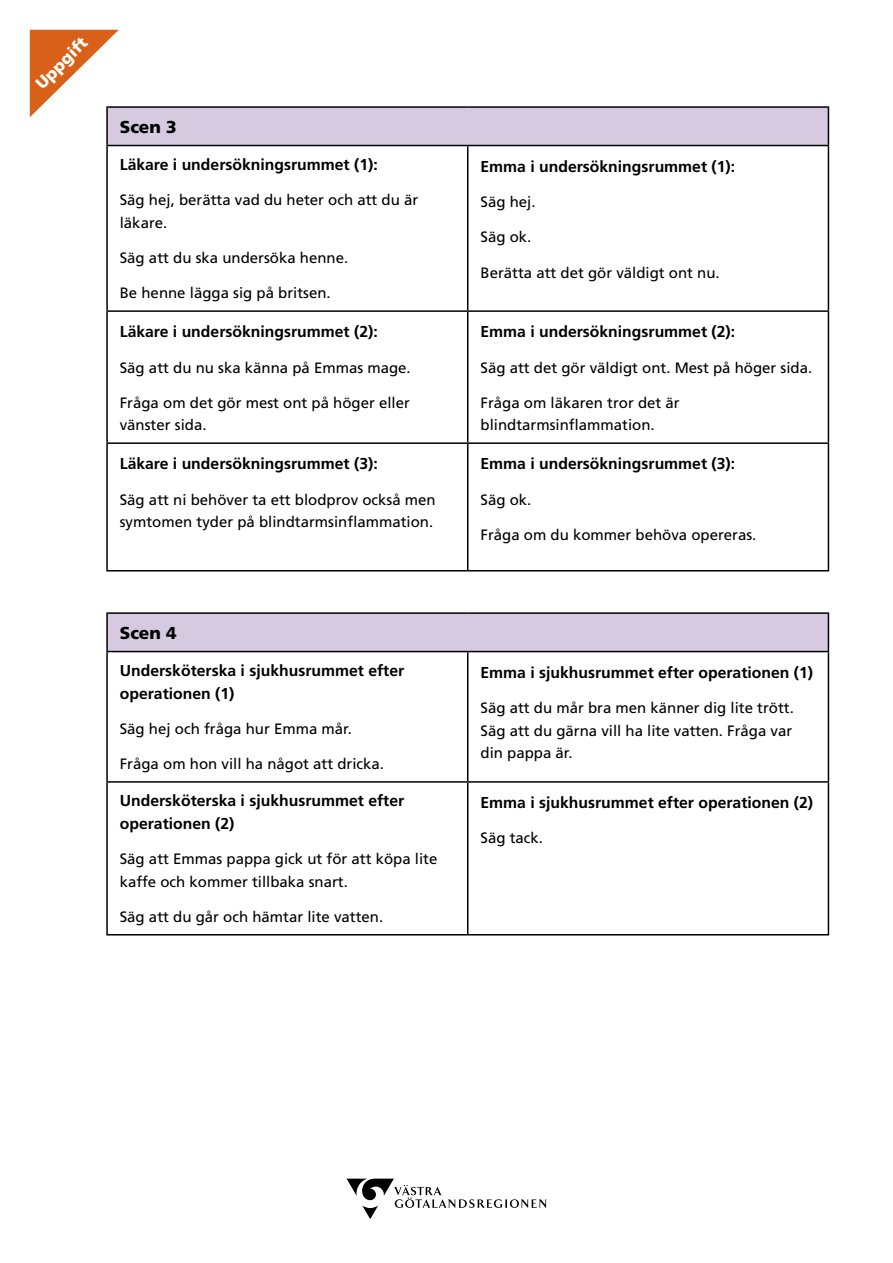
<style>
.page{position:relative;width:893px;height:1263px;background:#fff}
.page>*{position:absolute;margin:0;border:0;box-sizing:border-box;transform-origin:0 0}
.Rubrik_2_Scener{font:900 17.25px "Frutiger LT Std";color:#000}
.t1{font:900 16.5px "Frutiger LT Std";color:#fff}
.Uppgift_-_tabellrubr{font:700 15.75px/22.5px "Frutiger LT Std";color:#000}
.Brödtext_-_elevuppgi{font:15px/22.5px "Frutiger LT Std";color:#000}
</style>
<div class="page">
<svg style="left:347px;top:1178px;width:199px;height:41px"></svg>
<svg style="left:30px;top:30px;width:89px;height:87px"></svg>
<div style="left:107px;top:107px;width:721px;height:38px;background:#d5cae0"></div>
<svg style="left:108px;top:146px;width:720px;height:424px"></svg>
<hr style="left:106px;top:106px;width:362px;height:2px;background:#000">
<hr style="left:106px;top:108px;width:2px;height:37px;background:#000">
<hr style="left:468px;top:106px;width:361px;height:2px;background:#000">
<hr style="left:828px;top:108px;width:1px;height:37px;background:#000">
<hr style="left:106px;top:145px;width:362px;height:1px;background:#000">
<hr style="left:106px;top:146px;width:2px;height:164px;background:#000">
<hr style="left:468px;top:145px;width:361px;height:1px;background:#000">
<hr style="left:467px;top:146px;width:1px;height:164px;background:#000">
<hr style="left:828px;top:146px;width:1px;height:164px;background:#000">
<hr style="left:106px;top:310px;width:362px;height:2px;background:#000">
<hr style="left:106px;top:312px;width:2px;height:130px;background:#000">
<hr style="left:468px;top:310px;width:361px;height:2px;background:#000">
<hr style="left:467px;top:312px;width:1px;height:130px;background:#000">
<hr style="left:828px;top:312px;width:1px;height:130px;background:#000">
<hr style="left:106px;top:442px;width:362px;height:2px;background:#000">
<hr style="left:106px;top:444px;width:2px;height:126px;background:#000">
<hr style="left:468px;top:442px;width:361px;height:2px;background:#000">
<hr style="left:467px;top:444px;width:1px;height:126px;background:#000">
<hr style="left:828px;top:444px;width:1px;height:126px;background:#000">
<hr style="left:106px;top:570px;width:362px;height:1px;background:#000">
<hr style="left:468px;top:570px;width:361px;height:1px;background:#000">
<div style="left:107px;top:613px;width:721px;height:38px;background:#d5cae0"></div>
<hr style="left:106px;top:612px;width:362px;height:2px;background:#000">
<hr style="left:106px;top:614px;width:2px;height:37px;background:#000">
<hr style="left:468px;top:612px;width:361px;height:2px;background:#000">
<hr style="left:828px;top:614px;width:1px;height:37px;background:#000">
<hr style="left:106px;top:651px;width:362px;height:1px;background:#000">
<hr style="left:106px;top:652px;width:2px;height:129px;background:#000">
<hr style="left:468px;top:651px;width:361px;height:1px;background:#000">
<hr style="left:467px;top:652px;width:1px;height:129px;background:#000">
<hr style="left:828px;top:652px;width:1px;height:129px;background:#000">
<hr style="left:106px;top:781px;width:362px;height:2px;background:#000">
<hr style="left:106px;top:783px;width:2px;height:151px;background:#000">
<hr style="left:468px;top:781px;width:361px;height:2px;background:#000">
<hr style="left:467px;top:783px;width:1px;height:151px;background:#000">
<hr style="left:828px;top:783px;width:1px;height:151px;background:#000">
<hr style="left:106px;top:934px;width:362px;height:1px;background:#000">
<hr style="left:468px;top:934px;width:361px;height:1px;background:#000">
<p class="t1" style="left:32px;top:79px;width:67px;rotate:-45deg">Uppgift</p>
<h2 class="Rubrik_2_Scener" style="left:120px;top:116px;width:59px">Scen 3</h2>
<p class="Uppgift_-_tabellrubr" style="left:120px;top:153px;width:259px">Läkare i undersökningsrummet (1):</p>
<p class="Brödtext_-_elevuppgi" style="left:120px;top:189px;width:300px">Säg hej, berätta vad du heter och att du är läkare.</p>
<p class="Brödtext_-_elevuppgi" style="left:120px;top:247px;width:230px">Säg att du ska undersöka henne.</p>
<p class="Brödtext_-_elevuppgi" style="left:120px;top:282px;width:212px">Be henne lägga sig på britsen.</p>
<p class="Uppgift_-_tabellrubr" style="left:120px;top:321px;width:259px">Läkare i undersökningsrummet (2):</p>
<p class="Brödtext_-_elevuppgi" style="left:120px;top:356px;width:292px">Säg att du nu ska känna på Emmas mage.</p>
<p class="Brödtext_-_elevuppgi" style="left:120px;top:391px;width:292px">Fråga om det gör mest ont på höger eller vänster sida.</p>
<p class="Uppgift_-_tabellrubr" style="left:120px;top:453px;width:259px">Läkare i undersökningsrummet (3):</p>
<p class="Brödtext_-_elevuppgi" style="left:120px;top:488px;width:317px">Säg att ni behöver ta ett blodprov också men symtomen tyder på blindtarmsinflammation.</p>
<h2 class="Rubrik_2_Scener" style="left:120px;top:622px;width:59px">Scen 4</h2>
<p class="Uppgift_-_tabellrubr" style="left:120px;top:659px;width:286px">Undersköterska i sjukhusrummet efter operationen (1)</p>
<p class="Brödtext_-_elevuppgi" style="left:120px;top:717px;width:234px">Säg hej och fråga hur Emma mår.</p>
<p class="Brödtext_-_elevuppgi" style="left:120px;top:753px;width:266px">Fråga om hon vill ha något att dricka.</p>
<p class="Uppgift_-_tabellrubr" style="left:120px;top:790px;width:286px">Undersköterska i sjukhusrummet efter operationen (2)</p>
<p class="Brödtext_-_elevuppgi" style="left:120px;top:848px;width:319px">Säg att Emmas pappa gick ut för att köpa lite kaffe och kommer tillbaka snart.</p>
<p class="Brödtext_-_elevuppgi" style="left:120px;top:906px;width:265px">Säg att du går och hämtar lite vatten.</p>
<p class="Uppgift_-_tabellrubr" style="left:480px;top:155px;width:256px">Emma i undersökningsrummet (1):</p>
<p class="Brödtext_-_elevuppgi" style="left:480px;top:191px;width:57px">Säg hej.</p>
<p class="Brödtext_-_elevuppgi" style="left:480px;top:226px;width:52px">Säg ok.</p>
<p class="Brödtext_-_elevuppgi" style="left:480px;top:261px;width:241px">Berätta att det gör väldigt ont nu.</p>
<p class="Uppgift_-_tabellrubr" style="left:480px;top:321px;width:256px">Emma i undersökningsrummet (2):</p>
<p class="Brödtext_-_elevuppgi" style="left:480px;top:356px;width:333px">Säg att det gör väldigt ont. Mest på höger sida.</p>
<p class="Brödtext_-_elevuppgi" style="left:480px;top:391px;width:201px">Fråga om läkaren tror det är blindtarmsinflammation.</p>
<p class="Uppgift_-_tabellrubr" style="left:480px;top:453px;width:256px">Emma i undersökningsrummet (3):</p>
<p class="Brödtext_-_elevuppgi" style="left:480px;top:488px;width:52px">Säg ok.</p>
<p class="Brödtext_-_elevuppgi" style="left:480px;top:523px;width:277px">Fråga om du kommer behöva opereras.</p>
<p class="Uppgift_-_tabellrubr" style="left:480px;top:661px;width:334px">Emma i sjukhusrummet efter operationen (1)</p>
<p class="Brödtext_-_elevuppgi" style="left:480px;top:697px;width:315px;text-align:justify">Säg att du mår bra men känner dig lite trött.<br>Säg att du gärna vill ha lite vatten. Fråga var din pappa är.</p>
<p class="Uppgift_-_tabellrubr" style="left:480px;top:791px;width:334px">Emma i sjukhusrummet efter operationen (2)</p>
<p class="Brödtext_-_elevuppgi" style="left:480px;top:827px;width:64px">Säg tack.</p>
</div>
